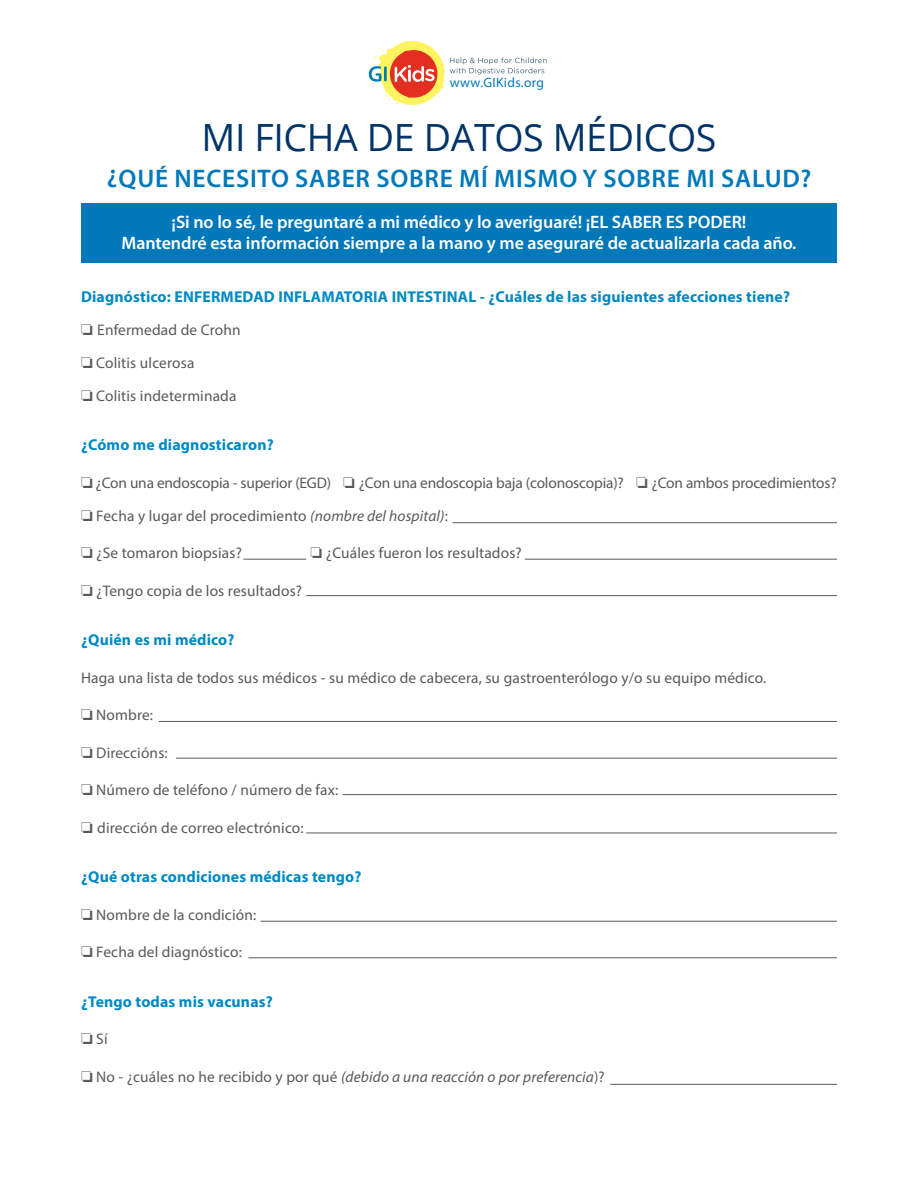
<style>
.page{position:relative;width:918px;height:1188px;background:#fff}
.page>*{position:absolute;margin:0;border:0;box-sizing:border-box;transform-origin:0 0}
.t1{font:37.5px "Open Sans";letter-spacing:-.01em;color:#003468}
.t2{font:600 25.5px "Myriad Pro";letter-spacing:.03em;color:#0078b9}
.t3{font:600 18px/21px "Myriad Pro";letter-spacing:-.005em;color:#fff;text-align:center}
.t4{font:700 15.75px "Myriad Pro";letter-spacing:.01em;color:#0089c4}
.t5{font:15.3px "Myriad Pro";letter-spacing:.01em;color:#58595b}
.t6{font:15.3px "Myriad Pro";letter-spacing:-.01em;color:#58595b}
.t7{font:italic 15.3px "Myriad Pro";letter-spacing:.01em;color:#58595b}
.t8{font:13.5px "Myriad Pro";letter-spacing:.025em;color:#0078b9}
.s1{font-style:italic}
.s2{font-style:normal}
</style>
<div class="page">
<svg style="left:369px;top:41px;width:75px;height:64px"></svg>
<svg style="left:450px;top:57px;width:96px;height:18px"></svg>
<hr style="left:453px;top:522px;width:384px;height:1px;background:#58595b">
<hr style="left:244px;top:559px;width:62px;height:1px;background:#58595b">
<hr style="left:525px;top:559px;width:312px;height:1px;background:#58595b">
<hr style="left:306px;top:595px;width:531px;height:1px;background:#58595b">
<hr style="left:159px;top:721px;width:678px;height:1px;background:#58595b">
<hr style="left:176px;top:758px;width:661px;height:1px;background:#58595b">
<hr style="left:342px;top:794px;width:495px;height:1px;background:#58595b">
<hr style="left:306px;top:833px;width:531px;height:1px;background:#58595b">
<hr style="left:261px;top:921px;width:576px;height:1px;background:#58595b">
<hr style="left:248px;top:957px;width:589px;height:1px;background:#58595b">
<hr style="left:610px;top:1084px;width:227px;height:1px;background:#58595b">
<div style="left:81px;top:203px;width:756px;height:59px;background:#0078b9"></div>
<p class="t8" style="left:450px;top:74px;width:96px">www.GIKids.org</p>
<h1 class="t1" style="left:202px;top:112px;width:516px">MI FICHA DE DATOS MÉDICOS</h1>
<h2 class="t2" style="left:107px;top:162px;width:706px">¿QUÉ NECESITO SABER SOBRE MÍ MISMO Y SOBRE MI SALUD?</h2>
<p class="t3" style="left:122px;top:211px;width:676px">¡Si no lo sé, le preguntaré a mi médico y lo averiguaré! ¡EL SABER ES PODER!<br>Mantendré esta información siempre a la mano y me aseguraré de actualizarla cada año.</p>
<p class="t4" style="left:81px;top:286px;width:711px">Diagnóstico: ENFERMEDAD INFLAMATORIA INTESTINAL - ¿Cuáles de las siguientes afecciones tiene?</p>
<p class="t5" style="left:81px;top:320px;width:161px">□ Enfermedad de Crohn</p>
<p class="t5" style="left:81px;top:353px;width:115px">□ Colitis ulcerosa</p>
<p class="t5" style="left:81px;top:386px;width:157px">□ Colitis indeterminada</p>
<p class="t4" style="left:81px;top:435px;width:194px">¿Cómo me diagnosticaron?</p>
<p class="t6" style="left:81px;top:473px;width:757px">□ ¿Con una endoscopia - superior (EGD) □ ¿Con una endoscopia baja (colonoscopia)? □ ¿Con ambos procedimientos?</p>
<p class="t5" style="left:81px;top:506px;width:369px">□ Fecha y lugar del procedimiento <span class="s1">(nombre del hospital)</span>:</p>
<p class="t5" style="left:81px;top:544px;width:162px">□ ¿Se tomaron biopsias?</p>
<p class="t5" style="left:311px;top:544px;width:213px">□ ¿Cuáles fueron los resultados?</p>
<p class="t5" style="left:81px;top:581px;width:223px">□ ¿Tengo copia de los resultados?</p>
<p class="t4" style="left:81px;top:630px;width:155px">¿Quién es mi médico?</p>
<p class="t5" style="left:81px;top:668px;width:687px">Haga una lista de todos sus médicos - su médico de cabecera, su gastroenterólogo y/o su equipo médico.</p>
<p class="t5" style="left:81px;top:706px;width:74px">□ Nombre:</p>
<p class="t5" style="left:81px;top:743px;width:88px">□ Direccións:</p>
<p class="t5" style="left:81px;top:781px;width:259px">□ Número de teléfono / número de fax:</p>
<p class="t5" style="left:81px;top:818px;width:224px">□ dirección de correo electrónico:</p>
<p class="t4" style="left:81px;top:867px;width:282px">¿Qué otras condiciones médicas tengo?</p>
<p class="t5" style="left:81px;top:905px;width:177px">□ Nombre de la condición:</p>
<p class="t5" style="left:81px;top:943px;width:162px">□ Fecha del diagnóstico:</p>
<p class="t4" style="left:81px;top:991px;width:193px">¿Tengo todas mis vacunas?</p>
<p class="t5" style="left:81px;top:1030px;width:28px">□ Sí</p>
<p class="t7" style="left:81px;top:1067px;width:525px">□ <span class="s2">No - ¿cuáles no he recibido y por qué</span> (debido a una reacción o por preferencia<span class="s2">)?</span></p>
</div>
